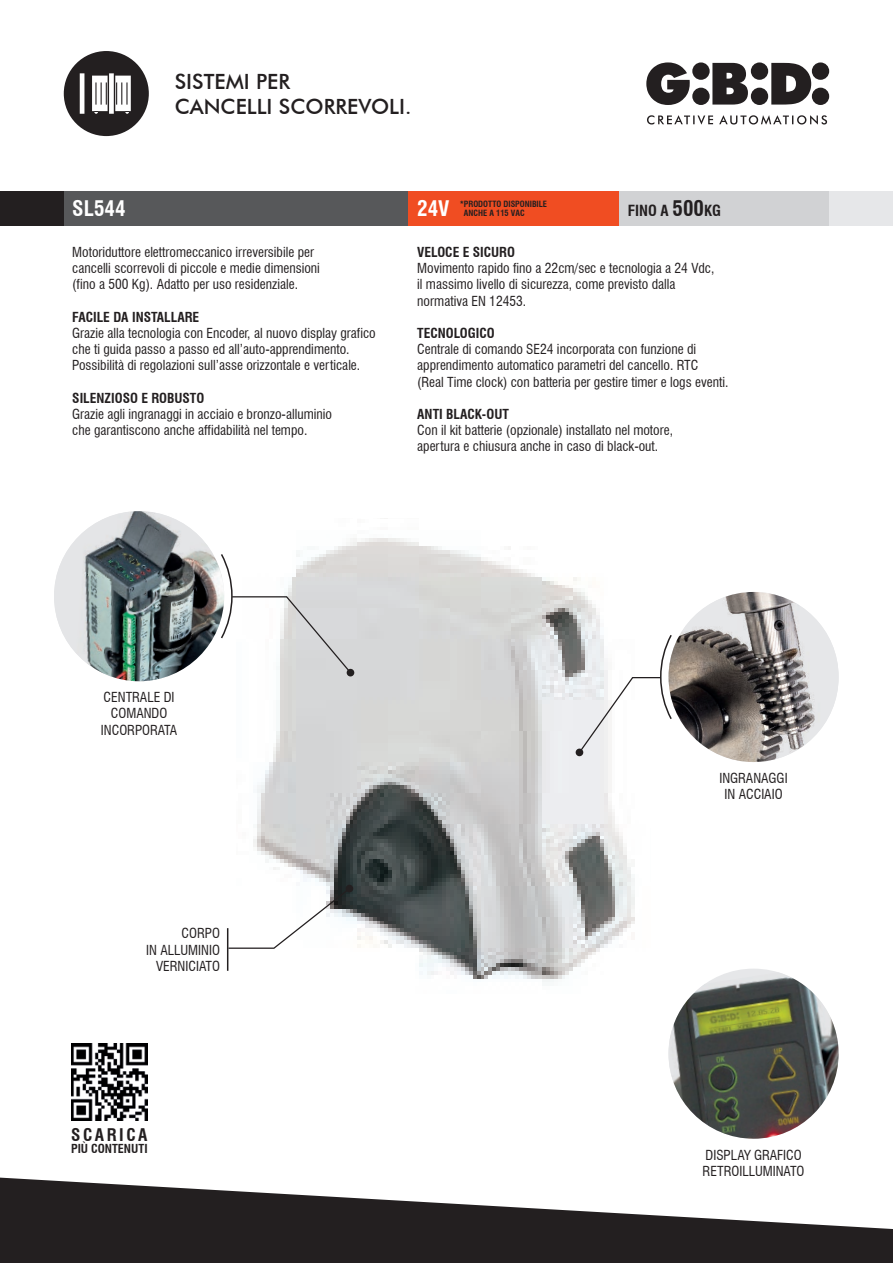
<style>
.page{position:relative;width:893px;height:1263px;background:#fff}
.page>*{position:absolute;margin:0;border:0;box-sizing:border-box;transform-origin:0 0}
.t1{font:500 21px/25.2px "Futura BT";color:#231f20}
.t2{font:700 condensed 21px "Swiss 721 BT";color:#fff}
.t3{font:700 condensed 17.1px "Swiss 721 BT";letter-spacing:.15em;color:#231f20}
.t4{font:700 condensed 15px "Swiss 721 BT";color:#231f20}
.t5{font:condensed 13.5px/16.2px "Swiss 721 BT";color:#231f20}
.t6{font:700 condensed 13.5px "Swiss 721 BT";color:#231f20}
.t7{font:700 condensed 12.15px "Swiss 721 BT";color:#231f20}
.t8{font:700 condensed 8.4px/9px "Swiss 721 BT";color:#231f20}
.s1{font-size:21px}
</style>
<div class="page">
<svg style="left:0;top:1177px;width:893px;height:86px;fill:#231f20"></svg>
<div style="left:64px;top:191px;width:829px;height:34px;background:#e6e7e9"></div>
<div style="left:0;top:191px;width:64px;height:34px;background:#231f20"></div>
<svg style="left:646px;top:62px;width:183px;height:63px"></svg>
<div style="left:64px;top:51px;width:85px;height:85px;background:#231f20;border-radius:50%"></div>
<svg style="left:80px;top:73px;width:51px;height:41px"></svg>
<div style="left:64px;top:191px;width:344px;height:34px;background:#57585a"></div>
<div style="left:619px;top:191px;width:210px;height:34px;background:#d1d2d4"></div>
<div style="left:408px;top:191px;width:211px;height:34px;background:#f04d22"></div>
<img style="left:253px;top:518px;width:382px;height:464px">
<svg style="left:668px;top:969px;width:171px;height:170px"></svg>
<img style="left:668px;top:984px;width:171px;height:155px">
<svg style="left:228px;top:887px;width:123px;height:62px"></svg>
<div style="left:346px;top:885px;width:7px;height:7px;background:#231f20;border-radius:50%"></div>
<hr style="left:227px;top:928px;width:1px;height:43px;background:#231f20">
<img style="left:54px;top:511px;width:170px;height:170px;border-radius:85px">
<div style="left:347px;top:669px;width:7px;height:7px;background:#231f20;border-radius:50%"></div>
<svg style="left:219px;top:552px;width:133px;height:122px"></svg>
<img style="left:668px;top:592px;width:171px;height:170px;border-radius:85px">
<div style="left:576px;top:748px;width:7px;height:8px;background:#231f20;border-radius:50%"></div>
<svg style="left:578px;top:633px;width:95px;height:121px"></svg>
<img style="left:71px;top:1044px;width:77px;height:76px">
<h1 class="t1" style="left:175px;top:69px;width:238px">SISTEMI PER<br>CANCELLI SCORREVOLI.</h1>
<h1 class="t2" style="left:72px;top:196px;width:55px">SL544</h1>
<h1 class="t2" style="left:417px;top:196px;width:34px">24V</h1>
<p class="t4" style="left:628px;top:202px;width:95px">FINO A <span class="s1">500</span>KG</p>
<p class="t8" style="left:464px;top:199px;width:85px;text-indent:-4px">* PRODOTTO DISPONIBILE<br>ANCHE A 115 VAC</p>
<p class="t5" style="left:72px;top:244px;width:249px">Motoriduttore elettromeccanico irreversibile per cancelli scorrevoli di piccole e medie dimensioni (fino a 500 Kg). Adatto per uso residenziale.</p>
<p class="t6" style="left:72px;top:309px;width:129px">FACILE DA INSTALLARE</p>
<p class="t5" style="left:72px;top:325px;width:305px">Grazie alla tecnologia con Encoder, al nuovo display grafico che ti guida passo a passo ed all’auto-apprendimento.<br>Possibilità di regolazioni sull’asse orizzontale e verticale.</p>
<p class="t6" style="left:72px;top:390px;width:134px">SILENZIOSO E ROBUSTO</p>
<p class="t5" style="left:72px;top:406px;width:261px">Grazie agli ingranaggi in acciaio e bronzo-alluminio che garantiscono anche affidabilità nel tempo.</p>
<p class="t6" style="left:417px;top:244px;width:99px">VELOCE E SICURO</p>
<p class="t5" style="left:417px;top:260px;width:299px">Movimento rapido fino a 22cm/sec e tecnologia a 24 Vdc, il massimo livello di sicurezza, come previsto dalla normativa EN 12453.</p>
<p class="t6" style="left:417px;top:325px;width:79px">TECNOLOGICO</p>
<p class="t5" style="left:417px;top:341px;width:313px">Centrale di comando SE24 incorporata con funzione di apprendimento automatico parametri del cancello. RTC<br>(Real Time clock) con batteria per gestire timer e logs eventi.</p>
<p class="t6" style="left:417px;top:406px;width:93px">ANTI BLACK-OUT</p>
<p class="t5" style="left:417px;top:422px;width:257px">Con il kit batterie (opzionale) installato nel motore, apertura e chiusura anche in caso di black-out.</p>
<p class="t5" style="left:101px;top:689px;width:78px;text-align:center">CENTRALE DI<br>COMANDO<br>INCORPORATA</p>
<p class="t5" style="left:146px;top:925px;width:75px;text-align:right">CORPO<br>IN ALLUMINIO<br>VERNICIATO</p>
<p class="t3" style="left:71px;top:1124px;width:78px">SCARICA</p>
<p class="t7" style="left:71px;top:1141px;width:78px">PIÙ CONTENUTI</p>
<p class="t5" style="left:719px;top:770px;width:70px;text-align:center">INGRANAGGI<br>IN ACCIAIO</p>
<p class="t5" style="left:703px;top:1146px;width:103px">DISPLAY GRAFICO<br>RETROILLUMINATO</p>
</div>
